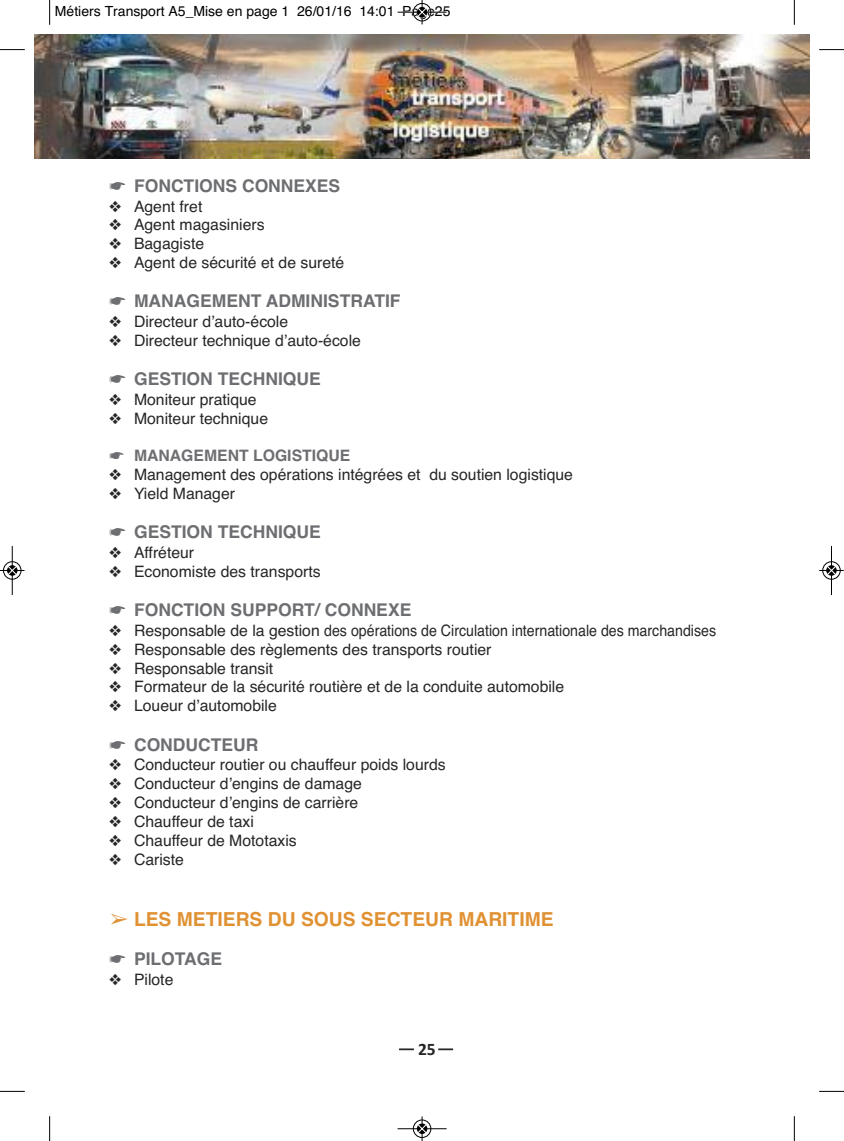
<style>
.page{position:relative;width:844px;height:1141px;background:#fff}
.page>*{position:absolute;margin:0;border:0;box-sizing:border-box;transform-origin:0 0}
.t1{font:700 19.25px "Helvetica";color:#e09132}
.t2{font:700 17.5px "Helvetica";color:#6d6e71}
.t3{font:700 17.5px "Calibri";color:#272627}
.t4{font:15.75px "Helvetica";color:#272627}
.t5{font:700 15.75px "Helvetica";color:#6d6e71}
.t6{font:14px "Helvetica";color:#000}
.s1{font-family:"MS Gothic";font-weight:400}
</style>
<div class="page">
<img style="left:35px;top:35px;width:774px;height:124px">
<svg style="left:399px;top:1048px;width:15px;height:2px"></svg>
<svg style="left:438px;top:1048px;width:15px;height:2px"></svg>
<svg style="left:49px;top:0;width:1px;height:25px"></svg>
<svg style="left:0;top:49px;width:25px;height:1px"></svg>
<svg style="left:793px;top:0;width:1px;height:25px"></svg>
<svg style="left:819px;top:49px;width:24px;height:1px"></svg>
<svg style="left:49px;top:1116px;width:1px;height:25px"></svg>
<svg style="left:0;top:1091px;width:25px;height:1px"></svg>
<svg style="left:793px;top:1116px;width:1px;height:25px"></svg>
<svg style="left:819px;top:1091px;width:24px;height:1px"></svg>
<div style="left:412px;top:3px;width:19px;height:19px;border:1px solid #fff;border-radius:50%"></div>
<hr style="left:397px;top:12px;width:49px;height:1px;background:#000">
<div style="left:413px;top:3px;width:18px;height:18px;border:1px solid #000;border-radius:50%"></div>
<svg style="left:417px;top:0;width:9px;height:24px"></svg>
<div style="left:412px;top:1119px;width:19px;height:19px;border:1px solid #fff;border-radius:50%"></div>
<hr style="left:397px;top:1128px;width:49px;height:1px;background:#000">
<div style="left:413px;top:1120px;width:18px;height:18px;border:1px solid #000;border-radius:50%"></div>
<svg style="left:417px;top:1116px;width:9px;height:25px"></svg>
<div style="left:3px;top:561px;width:19px;height:19px;border:1px solid #fff;border-radius:50%"></div>
<hr style="left:12px;top:546px;width:1px;height:49px;background:#000">
<div style="left:3px;top:561px;width:18px;height:18px;border:1px solid #000;border-radius:50%"></div>
<svg style="left:0;top:566px;width:24px;height:9px"></svg>
<div style="left:821px;top:561px;width:19px;height:19px;border:1px solid #fff;border-radius:50%"></div>
<hr style="left:831px;top:546px;width:1px;height:49px;background:#000">
<div style="left:822px;top:561px;width:18px;height:18px;border:1px solid #000;border-radius:50%"></div>
<svg style="left:819px;top:566px;width:24px;height:9px"></svg>
<p class="t6" style="left:55px;top:3px;width:397px">Métiers Transport A5_Mise en page 1 26/01/16 14:01 Page25</p>
<p class="t2" style="left:134px;top:176px;width:208px">FONCTIONS CONNEXES</p>
<p class="t4" style="left:109px;top:197px;width:95px">❖ Agent fret</p>
<p class="t4" style="left:109px;top:216px;width:157px">❖ Agent magasiniers</p>
<p class="t4" style="left:109px;top:235px;width:96px">❖ Bagagiste</p>
<p class="t4" style="left:109px;top:254px;width:236px">❖ Agent de sécurité et de sureté</p>
<p class="t2" style="left:134px;top:291px;width:268px">MANAGEMENT ADMINISTRATIF</p>
<p class="t4" style="left:109px;top:312px;width:180px">❖ Directeur d’auto-école</p>
<p class="t4" style="left:109px;top:331px;width:253px">❖ Directeur technique d’auto-école</p>
<p class="t2" style="left:134px;top:369px;width:188px">GESTION TECHNIQUE</p>
<p class="t4" style="left:109px;top:390px;width:149px">❖ Moniteur pratique</p>
<p class="t4" style="left:109px;top:409px;width:160px">❖ Moniteur technique</p>
<p class="t5" style="left:134px;top:447px;width:218px">MANAGEMENT LOGISTIQUE</p>
<p class="t4" style="left:109px;top:466px;width:465px">❖ Management des opérations intégrées et du soutien logistique</p>
<p class="t4" style="left:109px;top:485px;width:127px">❖ Yield Manager</p>
<p class="t2" style="left:134px;top:522px;width:188px">GESTION TECHNIQUE</p>
<p class="t4" style="left:109px;top:543px;width:86px">❖ Affréteur</p>
<p class="t4" style="left:109px;top:562px;width:213px">❖ Economiste des transports</p>
<p class="t2" style="left:134px;top:600px;width:279px">FONCTION SUPPORT/ CONNEXE</p>
<p class="t4" style="left:109px;top:621px;width:608px">❖ Responsable de la gestion des opérations de Circulation internationale des marchandises</p>
<p class="t4" style="left:109px;top:640px;width:383px">❖ Responsable des règlements des transports routier</p>
<p class="t4" style="left:109px;top:659px;width:166px">❖ Responsable transit</p>
<p class="t4" style="left:109px;top:678px;width:456px">❖ Formateur de la sécurité routière et de la conduite automobile</p>
<p class="t4" style="left:109px;top:697px;width:169px">❖ Loueur d’automobile</p>
<p class="t2" style="left:134px;top:734px;width:126px">CONDUCTEUR</p>
<p class="t4" style="left:109px;top:755px;width:338px">❖ Conducteur routier ou chauffeur poids lourds</p>
<p class="t4" style="left:109px;top:774px;width:254px">❖ Conducteur d’engins de damage</p>
<p class="t4" style="left:109px;top:793px;width:250px">❖ Conducteur d’engins de carrière</p>
<p class="t4" style="left:109px;top:812px;width:146px">❖ Chauffeur de taxi</p>
<p class="t4" style="left:109px;top:831px;width:189px">❖ Chauffeur de Mototaxis</p>
<p class="t4" style="left:109px;top:850px;width:76px">❖ Cariste</p>
<p class="t1" style="left:109px;top:908px;width:446px"><span class="s1">➢</span> LES METIERS DU SOUS SECTEUR MARITIME</p>
<p class="t2" style="left:134px;top:949px;width:90px">PILOTAGE</p>
<p class="t4" style="left:109px;top:970px;width:66px">❖ Pilote</p>
<p class="t3" style="left:418px;top:1039px;width:19px">25</p>
</div>
